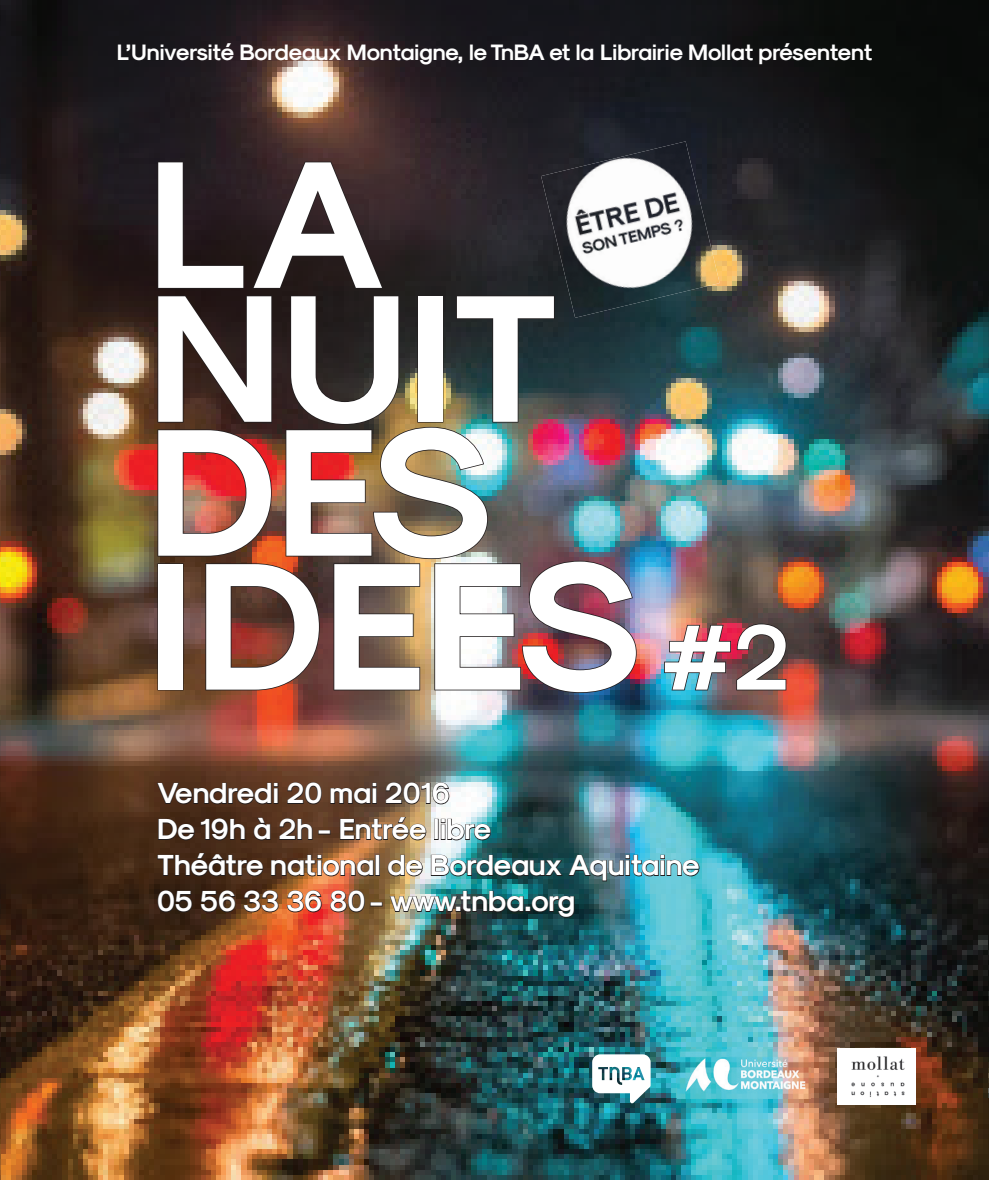
<style>
.page{position:relative;width:989px;height:1180px;background:#fff}
.page>*{position:absolute;margin:0;border:0;box-sizing:border-box;transform-origin:0 0}
.t1{font:182.92px/133.9px "Sk Modernist Bold";color:#fff}
.t2{font:29.25px/36px "Sk Modernist Bold";color:#fff}
.t3{font:22.5px "Sk Modernist Bold";letter-spacing:-.01em;color:#fff}
.s1{font-size:93.15px}
</style>
<div class="page">
<img style="left:0;top:0;width:989px;height:1180px">
<svg style="left:157px;top:161px;width:480px;height:533px;background:#614741"></svg>
<svg style="left:663px;top:623px;width:124px;height:68px;background:#7d5d67"></svg>
<img style="left:541px;top:141px;width:178px;height:177px">
<svg style="left:156px;top:782px;width:122px;height:23px;background:#472c1d"></svg>
<div style="left:274px;top:788px;width:4px;height:16px;border:1px solid #231f20"></div>
<svg style="left:286px;top:782px;width:36px;height:23px"></svg>
<svg style="left:330px;top:783px;width:47px;height:22px"></svg>
<div style="left:372px;top:788px;width:5px;height:16px;border:1px solid #231f20"></div>
<svg style="left:385px;top:782px;width:65px;height:23px"></svg>
<svg style="left:158px;top:818px;width:88px;height:23px;background:#3b2517"></svg>
<svg style="left:253px;top:817px;width:18px;height:24px"></svg>
<svg style="left:278px;top:818px;width:35px;height:22px"></svg>
<div style="left:318px;top:830px;width:12px;height:4px;border:1px solid #231f20"></div>
<svg style="left:339px;top:816px;width:88px;height:25px;background:#7d5d3e"></svg>
<div style="left:434px;top:819px;width:4px;height:21px;border:1px solid #231f20"></div>
<svg style="left:441px;top:818px;width:50px;height:23px"></svg>
<svg style="left:157px;top:852px;width:107px;height:25px;background:#3c2618"></svg>
<svg style="left:270px;top:854px;width:104px;height:23px;background:#7c4e2f"></svg>
<div style="left:375px;top:855px;width:5px;height:21px;border:1px solid #231f20"></div>
<svg style="left:387px;top:854px;width:36px;height:23px"></svg>
<img style="left:430px;top:854px;width:270px;height:28px">
<svg style="left:157px;top:890px;width:36px;height:23px"></svg>
<svg style="left:200px;top:890px;width:36px;height:23px"></svg>
<svg style="left:243px;top:890px;width:36px;height:23px"></svg>
<svg style="left:286px;top:890px;width:36px;height:23px"></svg>
<svg style="left:329px;top:890px;width:36px;height:23px"></svg>
<div style="left:370px;top:902px;width:12px;height:4px;border:1px solid #231f20"></div>
<img style="left:389px;top:890px;width:186px;height:28px">
<svg style="left:592px;top:1054px;width:58px;height:49px"></svg>
<img style="left:678px;top:1050px;width:132px;height:49px">
<img style="left:837px;top:1049px;width:78px;height:55px">
<p class="t3" style="left:117px;top:38px;width:757px">L’Université Bordeaux Montaigne, le TnBA et la Librairie Mollat présentent</p>
<h1 class="t1" style="left:148px;top:153px;width:643px">LA<br>NUIT<br>DES<br>IDEES <span class="s1">#2</span></h1>
<p class="t2" style="left:157px;top:775px;width:544px">Vendredi 20 mai 2016<br>De 19h à 2h - Entrée libre<br>Théâtre national de Bordeaux Aquitaine<br>05 56 33 36 80 - www.tnba.org</p>
</div>
